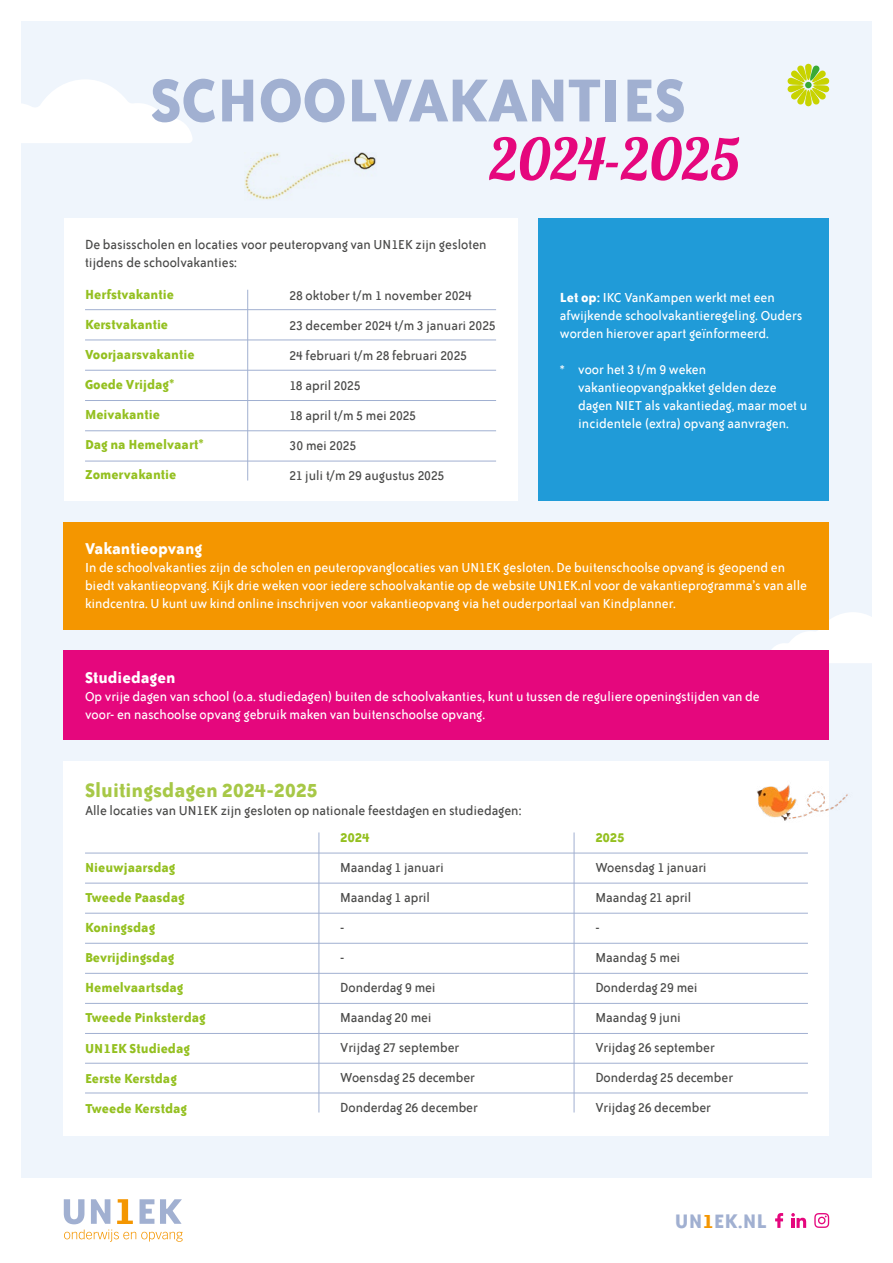
<style>
.page{position:relative;width:893px;height:1263px;background:#fff}
.page>*{position:absolute;margin:0;border:0;box-sizing:border-box;transform-origin:0 0}
.t1{font:700 69.45px "Bailey Sans ITC";color:#a1b0d1}
.t2{font:57.75px "Lobster 1.4";color:#e5077d}
.t3{font:700 22.5px "Bailey Sans ITC";color:#a7c847}
.t4{font:700 22.5px "Bailey Sans ITC";color:#a1b0d1}
.t5{font:700 18px "Bailey Sans ITC";color:#fff}
.t6{font:15px/18px "Bailey Sans ITC";color:#fff}
.t7{font:15px/30px "Bailey Sans ITC";color:#4a4a49}
.t8{font:700 15px/30px "Bailey Sans ITC";color:#94c020}
.s1{font-weight:700}
.s2{color:#f49600}
</style>
<div class="page">
<div style="left:21px;top:21px;width:851px;height:1157px;background:#eff5fc"></div>
<svg style="left:21px;top:80px;width:171px;height:63px"></svg>
<svg style="left:64px;top:1199px;width:119px;height:43px"></svg>
<svg style="left:775px;top:1213px;width:8px;height:15px"></svg>
<svg style="left:814px;top:1213px;width:15px;height:15px"></svg>
<svg style="left:767px;top:612px;width:105px;height:51px"></svg>
<div style="left:805px;top:64px;width:7px;height:16px;background:#c8d300;border-radius:3px"></div>
<div style="left:805px;top:90px;width:7px;height:16px;background:#c8d300;border-radius:3px"></div>
<svg style="left:787px;top:65px;width:42px;height:40px"></svg>
<div style="left:805px;top:82px;width:7px;height:6px;background:#3aaa35;border-radius:50%"></div>
<svg style="left:791px;top:1213px;width:15px;height:15px"></svg>
<div style="left:64px;top:522px;width:765px;height:107px;background:#f49600"></div>
<div style="left:64px;top:651px;width:765px;height:89px;background:#e5077d"></div>
<div style="left:539px;top:218px;width:290px;height:283px;background:#209bd8"></div>
<div style="left:64px;top:218px;width:453px;height:283px;background:#fff"></div>
<hr style="left:85px;top:309px;width:411px;height:1px;background:#a1b0d1">
<hr style="left:247px;top:290px;width:1px;height:190px;background:#a1b0d1">
<hr style="left:85px;top:340px;width:411px;height:1px;background:#a1b0d1">
<hr style="left:85px;top:370px;width:411px;height:1px;background:#a1b0d1">
<hr style="left:85px;top:400px;width:411px;height:1px;background:#a1b0d1">
<hr style="left:85px;top:430px;width:411px;height:1px;background:#a1b0d1">
<hr style="left:85px;top:461px;width:411px;height:1px;background:#a1b0d1">
<div style="left:64px;top:761px;width:765px;height:375px;background:#fff"></div>
<hr style="left:85px;top:883px;width:723px;height:1px;background:#a1b0d1">
<hr style="left:85px;top:853px;width:723px;height:1px;background:#a1b0d1">
<hr style="left:85px;top:943px;width:723px;height:1px;background:#a1b0d1">
<hr style="left:85px;top:1003px;width:723px;height:1px;background:#a1b0d1">
<hr style="left:85px;top:913px;width:723px;height:1px;background:#a1b0d1">
<hr style="left:85px;top:973px;width:723px;height:1px;background:#a1b0d1">
<hr style="left:85px;top:1033px;width:723px;height:1px;background:#a1b0d1">
<hr style="left:85px;top:1063px;width:723px;height:1px;background:#a1b0d1">
<hr style="left:85px;top:1092px;width:723px;height:1px;background:#a1b0d1">
<hr style="left:319px;top:832px;width:1px;height:280px;background:#a1b0d1">
<hr style="left:574px;top:832px;width:1px;height:280px;background:#a1b0d1">
<img style="left:757px;top:785px;width:91px;height:36px">
<img style="left:245px;top:152px;width:131px;height:48px">
<h1 class="t1" style="left:150px;top:63px;width:537px">SCHOOLVAKANTIES</h1>
<h2 class="t2" style="left:490px;top:122px;width:252px">2024-2025</h2>
<p class="t7" style="left:85px;top:236px;width:403px;line-height:18px">De basisscholen en locaties voor peuteropvang van UN1EK zijn gesloten tijdens de schoolvakanties:</p>
<p class="t8" style="left:85px;top:279px;width:120px">Herfstvakantie<br>Kerstvakantie<br>Voorjaarsvakantie<br>Goede Vrijdag*<br>Meivakantie<br>Dag na Hemelvaart*<br>Zomervakantie</p>
<p class="t7" style="left:290px;top:280px;width:208px">28 oktober t/m 1 november 2024<br>23 december 2024 t/m 3 januari 2025<br>24 februari t/m 28 februari 2025<br>18 april 2025<br>18 april t/m 5 mei 2025<br>30 mei 2025<br>21 juli t/m 29 augustus 2025</p>
<p class="t6" style="left:560px;top:288px;width:244px"><span class="s1">Let op:</span> IKC VanKampen werkt met een afwijkende schoolvakantieregeling. Ouders worden hierover apart geïnformeerd.</p>
<p class="t6" style="left:578px;top:360px;width:230px;text-indent:-18px">* voor het 3 t/m 9 weken vakantieopvangpakket gelden deze dagen NIET als vakantiedag, maar moet u incidentele (extra) opvang aanvragen.</p>
<p class="t5" style="left:85px;top:539px;width:119px">Vakantieopvang</p>
<p class="t6" style="left:85px;top:559px;width:723px">In de schoolvakanties zijn de scholen en peuteropvanglocaties van UN1EK gesloten. De buitenschoolse opvang is geopend en biedt vakantieopvang. Kijk drie weken voor iedere schoolvakantie op de website UN1EK.nl voor de vakantieprogramma’s van alle kindcentra. U kunt uw kind online inschrijven voor vakantieopvang via het ouderportaal van Kindplanner.</p>
<p class="t5" style="left:85px;top:668px;width:92px">Studiedagen</p>
<p class="t6" style="left:85px;top:687px;width:676px">Op vrije dagen van school (o.a. studiedagen) buiten de schoolvakanties, kunt u tussen de reguliere openingstijden van de voor- en naschoolse opvang gebruik maken van buitenschoolse opvang.</p>
<h3 class="t3" style="left:85px;top:778px;width:235px">Sluitingsdagen 2024-2025</h3>
<p class="t7" style="left:85px;top:796px;width:438px">Alle locaties van UN1EK zijn gesloten op nationale feestdagen en studiedagen:</p>
<p class="t8" style="left:85px;top:853px;width:122px">Nieuwjaarsdag<br>Tweede Paasdag<br>Koningsdag<br>Bevrijdingsdag<br>Hemelvaartsdag<br>Tweede Pinksterdag<br>UN1EK Studiedag<br>Eerste Kerstdag<br>Tweede Kerstdag</p>
<p class="t8" style="left:340px;top:823px;width:31px">2024</p>
<p class="t7" style="left:340px;top:853px;width:139px">Maandag 1 januari<br>Maandag 1 april<br>-<br>-<br>Donderdag 9 mei<br>Maandag 20 mei<br>Vrijdag 27 september<br>Woensdag 25 december<br>Donderdag 26 december</p>
<p class="t8" style="left:595px;top:823px;width:31px">2025</p>
<p class="t7" style="left:595px;top:853px;width:139px">Woensdag 1 januari<br>Maandag 21 april<br>-<br>Maandag 5 mei<br>Donderdag 29 mei<br>Maandag 9 juni<br>Vrijdag 26 september<br>Donderdag 25 december<br>Vrijdag 26 december</p>
<h3 class="t4" style="left:675px;top:1209px;width:94px">UN<span class="s2">1</span>EK.NL</h3>
</div>
